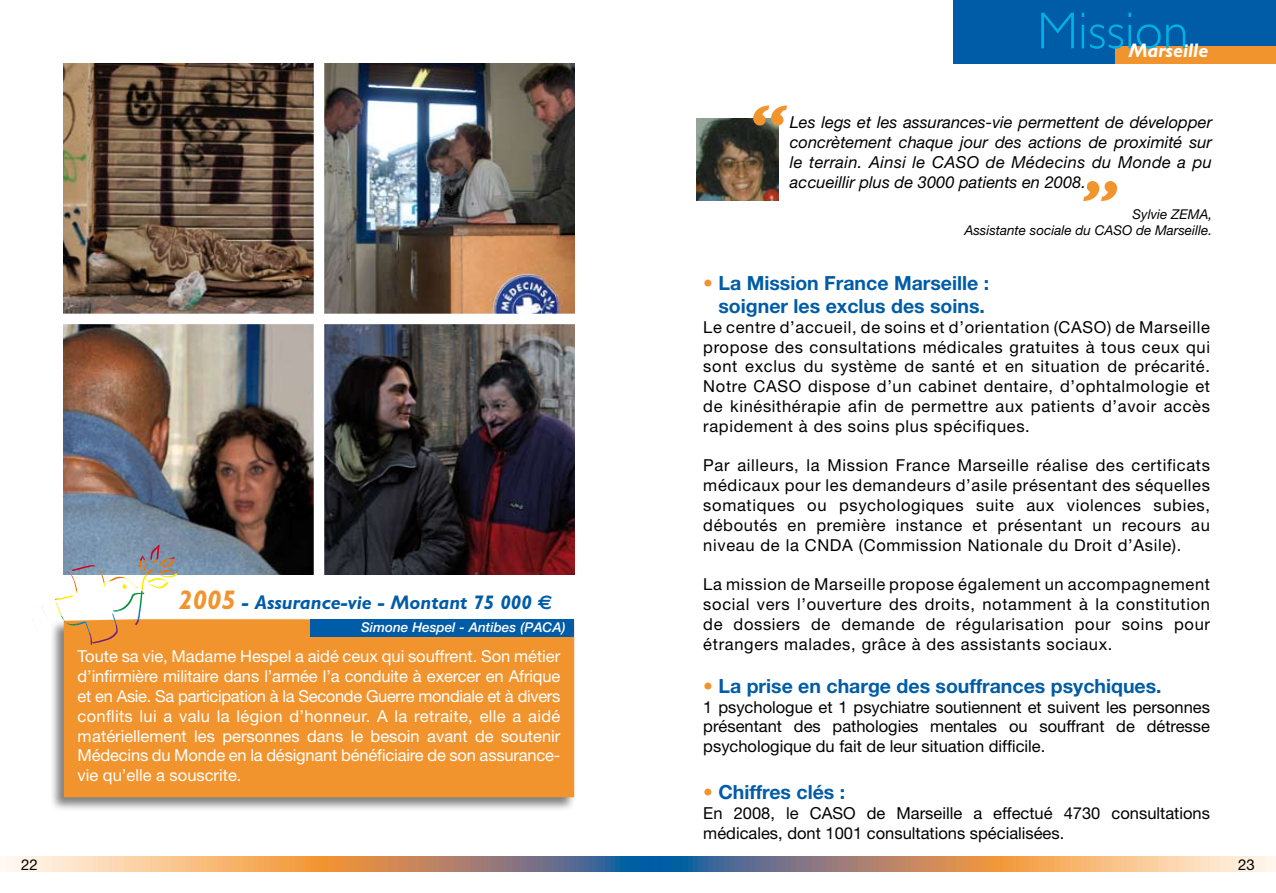
<style>
.page{position:relative;width:1276px;height:893px;background:#fff}
.page>*{position:absolute;margin:0;border:0;box-sizing:border-box;transform-origin:0 0}
.t1{font:italic 700 69.15px "Gill Sans";color:#f2942e}
.t2{font:300 52.2px "Gill Sans";color:#00b1e6}
.t3{font:italic 700 19.65px "Gill Sans";color:#005ca7}
.t4{font:italic 700 19.65px "Gill Sans";color:#fff}
.t5{font:700 19.5px/23.4px "Helvetica Neue";color:#005ca7;text-align:center}
.t6{font:16.5px/19.8px "Helvetica Neue";letter-spacing:.04em;color:#000;text-align:justify}
.t7{font:16.5px/19.8px "Helvetica Neue";color:#fff;text-align:justify}
.t8{font:italic 16.5px/19.8px "Helvetica Neue";color:#000;text-align:justify}
.t9{font:16.5px/19.8px "Helvetica Neue";color:#000}
.t10{font:15px "Helvetica Neue";color:#000}
.t11{font:italic 13.5px/16.2px "Helvetica Neue";color:#000;text-align:right}
.t12{font:italic 500 13.5px "Helvetica Neue";color:#fff}
.s1{font-size:27px;color:#f2942e}
.s2{font-family:"Euro Sans";font-style:normal}
.s3{color:#f2942e}
</style>
<div class="page">
<img style="left:324px;top:64px;width:250px;height:250px">
<img style="left:64px;top:324px;width:510px;height:250px">
<img style="left:64px;top:64px;width:250px;height:250px">
<div style="left:314px;top:49px;width:10px;height:529px;background:#fff"></div>
<img style="left:696px;top:119px;width:82px;height:82px">
<div style="left:954px;top:0;width:322px;height:64px;background:#005ca7"></div>
<div style="left:1115px;top:47px;width:161px;height:17px;background:#f2942e"></div>
<div style="left:49px;top:617px;width:527px;height:195px;background:#000;opacity:.5"></div>
<div style="left:64px;top:619px;width:510px;height:178px;background:#f2942e"></div>
<svg style="left:33px;top:545px;width:145px;height:100px"></svg>
<div style="left:310px;top:619px;width:264px;height:17px;background:#005ca7"></div>
<svg style="left:0;top:856px;width:1276px;height:16px;background:#be9e85"></svg>
<h2 class="t2" style="left:1037px;top:1px;width:153px">Mission</h2>
<p class="t4" style="left:1129px;top:39px;width:81px">Marseille</p>
<p class="t3" style="left:179px;top:591px;width:375px"><span class="s1">2005</span> - Assurance-vie - Montant 75 000 <span class="s2">e</span></p>
<p class="t12" style="left:361px;top:620px;width:206px">Simone Hespel - Antibes (PACA)</p>
<p class="t7" style="left:78px;top:646px;width:484px">Toute sa vie, Madame Hespel a aidé ceux qui souffrent. Son métier d’infirmière militaire dans l’armée l’a conduite à exercer en Afrique et en Asie. Sa participation à la Seconde Guerre mondiale et à divers conflits lui a valu la légion d’honneur. A la retraite, elle a aidé matériellement les personnes dans le besoin avant de soutenir Médecins du Monde en la désignant bénéficiaire de son assurance&shy;vie qu’elle a souscrite.</p>
<p class="t7" style="left:78px;top:646px;width:484px">C’est prioritairement en fav ur de l’enfance que Catherine Brizard a manifesté sa générosité. Pour des raisons p rsonnelles, elle a souhaité aider une mission spécifiqu de Médecins du Monde : la mis ion adoption internationale. Par son g ste, ell a permis notamment de financer les examens médicaux des enfants des orph linats.</p>
<h1 class="t1" style="left:749px;top:90px;width:35px">“</h1>
<p class="t8" style="left:789px;top:112px;width:424px">Les legs et les assurances-vie permettent de développer concrètement chaque jour des actions de proximité sur le terrain. Ainsi le CASO de Médecins du Monde a pu accueillir plus de 3000 patients en 2008.</p>
<p class="t11" style="left:964px;top:206px;width:249px">Sylvie ZEMA,<br>Assistante sociale du CASO de Marseille.</p>
<h1 class="t1" style="left:1080px;top:166px;width:35px">”</h1>
<p class="t5" style="left:703px;top:270px;width:287px"><span class="s3">•</span> La Mission France Marseille : soigner les exclus des soins.</p>
<p class="t6" style="left:703px;top:317px;width:508px">Le centre d’accueil, de soins et d’orientation (CASO) de Marseille propose des consultations médicales gratuites à tous ceux qui sont exclus du système de santé et en situation de précarité.<br>Notre CASO dispose d’un cabinet dentaire, d’ophtalmologie et de kinésithérapie afin de permettre aux patients d’avoir accès rapidement à des soins plus spécifiques.</p>
<p class="t6" style="left:703px;top:455px;width:508px">Par ailleurs, la Mission France Marseille réalise des certificats médicaux pour les demandeurs d’asile présentant des séquelles somatiques ou psychologiques suite aux violences subies, déboutés en première instance et présentant un recours au niveau de la CNDA (Commission Nationale du Droit d’Asile).</p>
<p class="t6" style="left:703px;top:574px;width:508px">La mission de Marseille propose également un accompagnement social vers l’ouverture des droits, notamment à la constitution de dossiers de demande de régularisation pour soins pour étrangers malades, grâce à des assistants sociaux.</p>
<p class="t5" style="left:703px;top:674px;width:460px"><span class="s3">•</span> La prise en charge des souffrances psychiques.</p>
<p class="t6" style="left:703px;top:696px;width:508px">1 psychologue et 1 psychiatre soutiennent et suivent les personnes présentant des pathologies mentales ou souffrant de détresse psychologique du fait de leur situation difficile.</p>
<p class="t5" style="left:703px;top:780px;width:143px"><span class="s3">•</span> Chiffres clés :</p>
<p class="t9" style="left:703px;top:803px;width:508px">En 2008, le CASO de Marseille a effectué 4730 consultations médicales, dont 1001 consultations spécialisées.</p>
<p class="t10" style="left:21px;top:855px;width:18px">22</p>
<p class="t10" style="left:1238px;top:855px;width:18px">23</p>
</div>
